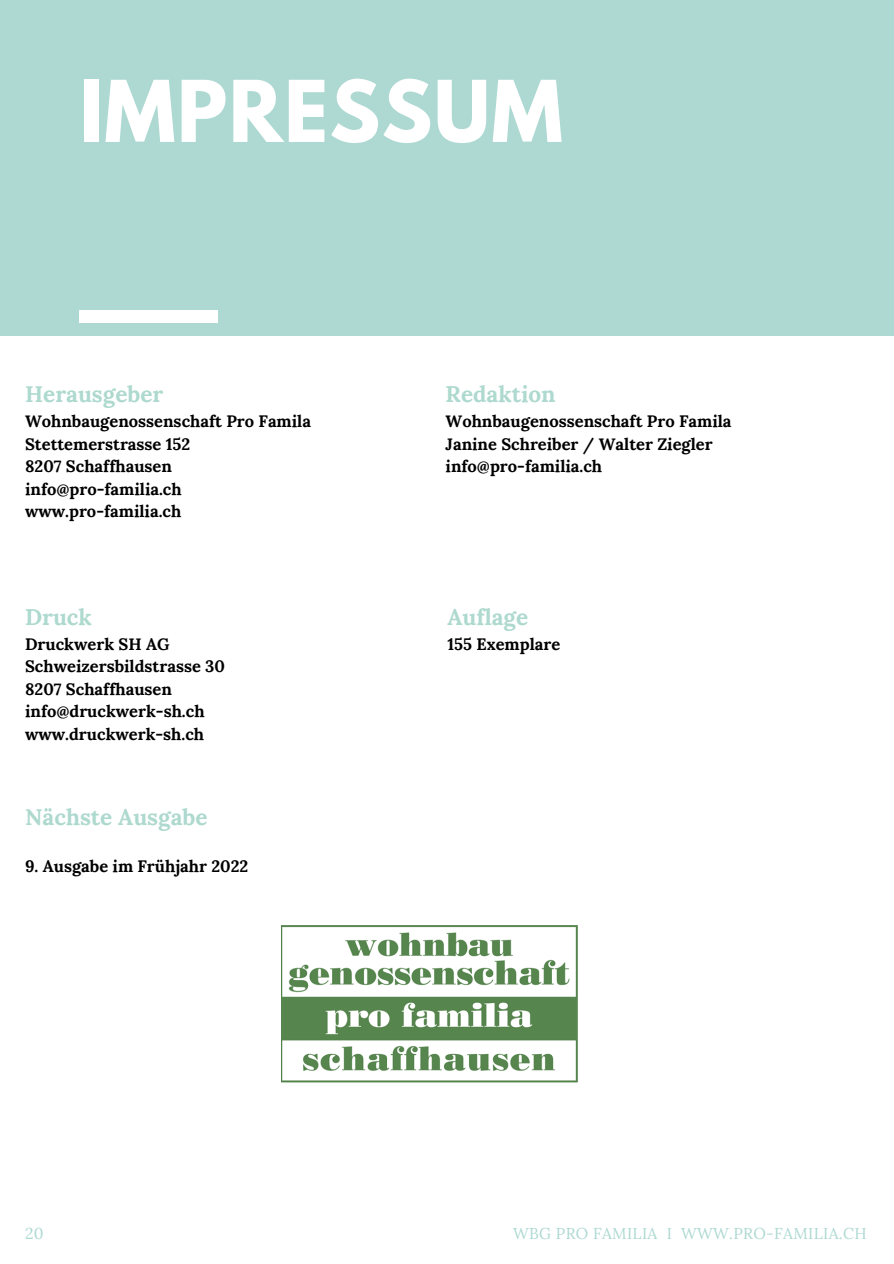
<style>
.page{position:relative;width:894px;height:1264px;background:#fff}
.page>*{position:absolute;margin:0;border:0;box-sizing:border-box;transform-origin:0 0}
.t1{font:700 75.3px "League Spartan";letter-spacing:.02em;color:#fff}
.t2{font:700 22.5px "Lora";color:#add9ce}
.t3{font:700 16.5px "Lora";color:#000}
.t4{font:15.75px "Lora";letter-spacing:.02em;color:#add9d2}
</style>
<div class="page">
<div style="left:0;top:0;width:893px;height:335px;background:#add9d2"></div>
<div style="left:79px;top:310px;width:139px;height:12px;background:#fff"></div>
<img style="left:282px;top:925px;width:295px;height:157px">
<p class="t1" style="left:79px;top:74px;width:484px">IMPRESSUM</p>
<p class="t2" style="left:25px;top:380px;width:140px">Herausgeber</p>
<p class="t3" style="left:25px;top:410px;width:287px">Wohnbaugenossenschaft Pro Famila</p>
<p class="t3" style="left:25px;top:433px;width:167px">Stettemerstrasse 152</p>
<p class="t3" style="left:25px;top:455px;width:148px">8207 Schaffhausen</p>
<p class="t3" style="left:25px;top:478px;width:158px">info@pro-familia.ch</p>
<p class="t3" style="left:25px;top:500px;width:158px">www.pro-familia.ch</p>
<p class="t2" style="left:25px;top:602px;width:68px">Druck</p>
<p class="t3" style="left:25px;top:633px;width:146px">Druckwerk SH AG</p>
<p class="t3" style="left:25px;top:655px;width:201px">Schweizersbildstrasse 30</p>
<p class="t3" style="left:25px;top:678px;width:148px">8207 Schaffhausen</p>
<p class="t3" style="left:25px;top:700px;width:181px">info@druckwerk-sh.ch</p>
<p class="t3" style="left:25px;top:723px;width:180px">www.druckwerk-sh.ch</p>
<p class="t2" style="left:25px;top:802px;width:184px">Nächste Ausgabe</p>
<p class="t3" style="left:25px;top:855px;width:225px">9. Ausgabe im Frühjahr 2022</p>
<p class="t2" style="left:445px;top:380px;width:111px">Redaktion</p>
<p class="t3" style="left:445px;top:410px;width:287px">Wohnbaugenossenschaft Pro Famila</p>
<p class="t3" style="left:445px;top:433px;width:268px">Janine Schreiber / Walter Ziegler</p>
<p class="t3" style="left:445px;top:455px;width:158px">info@pro-familia.ch</p>
<p class="t2" style="left:447px;top:602px;width:82px">Auflage</p>
<p class="t3" style="left:447px;top:633px;width:114px">155 Exemplare</p>
<p class="t4" style="left:25px;top:1222px;width:20px">20</p>
<p class="t4" style="left:513px;top:1222px;width:355px">WBG PRO FAMILIA I WWW.PRO-FAMILIA.CH</p>
</div>
